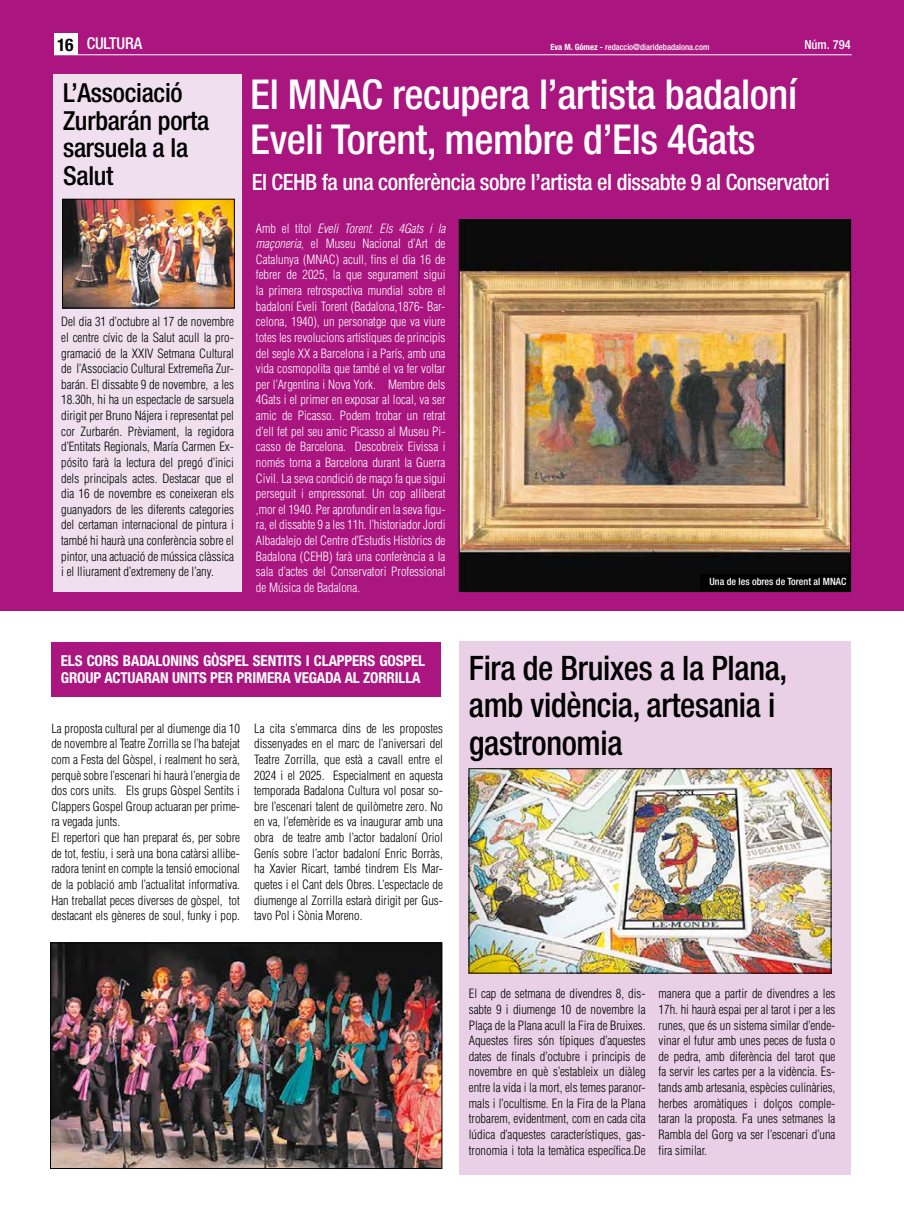
<style>
.page{position:relative;width:904px;height:1205px;background:#fff}
.page>*{position:absolute;margin:0;border:0;box-sizing:border-box;transform-origin:0 0}
.t1{font:500 condensed 41.25px/45px "Helvetica Neue";letter-spacing:-.01em;color:#fff}
.t2{font:500 condensed 33.75px/37.5px "Helvetica Neue";letter-spacing:-.01em;color:#000}
.t3{font:500 condensed 26.25px/27.5px "Helvetica Neue";letter-spacing:-.01em;color:#000}
.t4{font:500 condensed 22.5px "Helvetica Neue";letter-spacing:-.02em;color:#fff}
.t5{font:500 condensed 16.25px "Helvetica Neue";letter-spacing:-.01em;color:#fff}
.t6{font:700 condensed 15px/17.5px "Helvetica Neue";letter-spacing:-.01em;color:#fff}
.t7{font:300 condensed 12.5px/15.6px "Helvetica";color:#000;text-align:justify}
.t8{font:300 condensed 12.5px/15.6px "Helvetica";color:#fff}
.t9{font:500 condensed 12.5px "Helvetica Neue";color:#fff}
.t10{font:500 condensed 10px "Helvetica Neue";color:#fff}
.t11{font:500 condensed 8.62px "Helvetica Neue";color:#fff}
.s1{font-weight:700;font-size:17.5px;color:#000}
.s2{font-weight:700}
.s3{font-style:italic}
</style>
<div class="page">
<div style="left:0;top:0;width:904px;height:610px;background:#aa1580"></div>
<div style="left:54px;top:34px;width:24px;height:21px;background:#fff"></div>
<hr style="left:54px;top:54px;width:797px;height:1px;background:#fff">
<div style="left:459px;top:641px;width:391px;height:533px;background:#e9d0e7"></div>
<img style="left:461px;top:222px;width:387px;height:368px">
<div style="left:700px;top:574px;width:150px;height:18px;background:#000"></div>
<div style="left:53px;top:74px;width:189px;height:518px;background:#efdfef"></div>
<img style="left:64px;top:201px;width:168px;height:105px">
<div style="left:62px;top:199px;width:172px;height:109px;border:1px solid #000"></div>
<div style="left:51px;top:642px;width:390px;height:54px;background:#aa1580"></div>
<img style="left:52px;top:945px;width:388px;height:221px">
<div style="left:50px;top:943px;width:392px;height:225px;border:1px solid #000"></div>
<img style="left:471px;top:770px;width:358px;height:201px">
<div style="left:469px;top:768px;width:362px;height:205px;border:1px solid #000"></div>
<h3 class="t5" style="left:57px;top:33px;width:87px"><span class="s1">16</span> CULTURA</h3>
<p class="t11" style="left:550px;top:41px;width:160px"><span class="s2">Eva M. Gómez -</span> redaccio@diaridebadalona.com</p>
<p class="t9" style="left:804px;top:37px;width:48px">Núm. 794</p>
<h3 class="t3" style="left:63px;top:79px;width:148px">L’Associació<br>Zurbarán porta sarsuela a la<br>Salut</h3>
<p class="t7" style="left:61px;top:314px;width:174px">Del dia 31 d’octubre al 17 de novembre el centre cívic de la Salut acull la pro&shy;gramació de la XXIV Setmana Cultural de l’Associacio Cultural Extremeña Zur&shy;barán. El dissabte 9 de novembre, a les 18.30h, hi ha un espectacle de sarsuela dirigit per Bruno Nájera i representat pel cor Zurbarén. Prèviament, la regidora d’Entitats Regionals, María Carmen Ex&shy;pósito farà la lectura del pregó d’inici dels principals actes. Destacar que el dia 16 de novembre es coneixeran els guanyadors de les diferents categories del certaman internacional de pintura i també hi haurà una conferència sobre el pintor, una actuació de mússica clàssica i el lliurament d’extremeny de l’any.</p>
<h1 class="t1" style="left:250px;top:71px;width:548px">El MNAC recupera l’artista badaloní<br>Eveli Torent, membre d’Els 4Gats</h1>
<h3 class="t4" style="left:252px;top:169px;width:579px">El CEHB fa una conferència sobre l’artista el dissabte 9 al Conservatori</h3>
<p class="t8" style="left:256px;top:220px;width:194px">A m b e l t í t o l <span class="s3">Eveli Torent. Els 4Gats i la maçoneria</span>, el Museu Nacional d’Art de Catalunya (MNAC) acull, fins el dia 16 de febrer de 2025, la que segurament sigui la primera retrospectiva mundial sobre el badaloní Eveli Torent (Badalona,1876- Bar&shy;celona, 1940), un personatge que va viure totes les revolucions artístiques de principis del segle XX a Barcelona i a París, amb una vida cosmopolita que també el va fer voltar per l’Argentina i Nova York. Membre dels 4Gats i el primer en exposar al local, va ser amic de Picasso. Podem trobar un retrat d’ell fet pel seu amic Picasso al Museu Pi&shy;casso de Barcelona. Descobreix Eivissa i només torna a Barcelona durant la Guerra Civil. La seva condició de maço fa que sigui perseguit i empressonat. Un cop alliberat ,mor el 1940. Per aprofundir en la seva figu&shy;ra, el dissabte 9 a les 11h. l’historiador Jordi Albadalejo del Centre d’Estudis Històrics de Badalona (CEHB) farà una conferència a la sala d’actes del Conservatori Professional de Música de Badalona.</p>
<p class="t10" style="left:709px;top:576px;width:138px">Una de les obres de Torent al MNAC</p>
<p class="t6" style="left:61px;top:651px;width:366px">ELS CORS BADALONINS GÒSPEL SENTITS I CLAPPERS GOSPEL<br>GROUP ACTUARAN UNITS PER PRIMERA VEGADA AL ZORRILLA</p>
<p class="t7" style="left:51px;top:720px;width:190px;text-align:left">La proposta cultural per al diumenge dia 10 de novembre al Teatre Zorrilla se l’ha batejat com a Festa del Gòspel, i realment ho serà, perquè sobre l’escenari hi haurà l’energia de dos cors units. Els grups Gòspel Sentits i Clappers Gospel Group actuaran per prime&shy;ra vegada junts.<br>El repertori que han preparat és, per sobre de tot, festiu, i serà una bona catàrsi allibe&shy;radora tenint en compte la tensió emocional de la població amb l’actualitat informativa.<br>Han treballat peces diverses de gòspel, tot destacant els gèneres de soul, funky i pop.</p>
<p class="t7" style="left:254px;top:720px;width:190px">La cita s’emmarca dins de les propostes dissenyades en el marc de l’aniversari del Teatre Zorrilla, que està a cavall entre el 2024 i el 2025. Especialment en aquesta temporada Badalona Cultura vol posar so&shy;bre l’escenari talent de quilòmetre zero. No en va, l’efemèride es va inaugurar amb una obra de teatre amb l’actor badaloní Oriol Genís sobre l’actor badaloní Enric Borràs, ha Xavier Ricart, també tindrem Els Mar&shy;quetes i el Cant dels Obres. L’espectacle de diumenge al Zorrilla estarà dirigit per Gus&shy;tavo Pol i Sònia Moreno.</p>
<h2 class="t2" style="left:469px;top:649px;width:320px">Fira de Bruixes a la Plana, amb vidència, artesania i gastronomia</h2>
<p class="t7" style="left:469px;top:986px;width:178px">El cap de setmana de divendres 8, dis&shy;sabte 9 i diumenge 10 de novembre la Plaça de la Plana acull la Fira de Bruixes.<br>Aquestes fires són típiques d’aquestes dates de finals d’octubre i principis de novembre en què s’estableix un diàleg entre la vida i la mort, els temes paranor&shy;mals i l’ocultisme. En la Fira de la Plana trobarem, evidentment, com en cada cita lúdica d’aquestes característiques, gas&shy;tronomia i tota la temàtica específica.De</p>
<p class="t7" style="left:658px;top:986px;width:178px">manera que a partir de divendres a les 17h. hi haurà espai per al tarot i per a les runes, que és un sistema similar d’ende&shy;vinar el futur amb unes peces de fusta o de pedra, amb diferència del tarot que fa servir les cartes per a la vidència. Es&shy;tands amb artesania, espècies culinàries, herbes aromàtiques i dolços comple&shy;taran la proposta. Fa unes setmanes la Rambla del Gorg va ser l’escenari d’una fira similar.</p>
</div>
